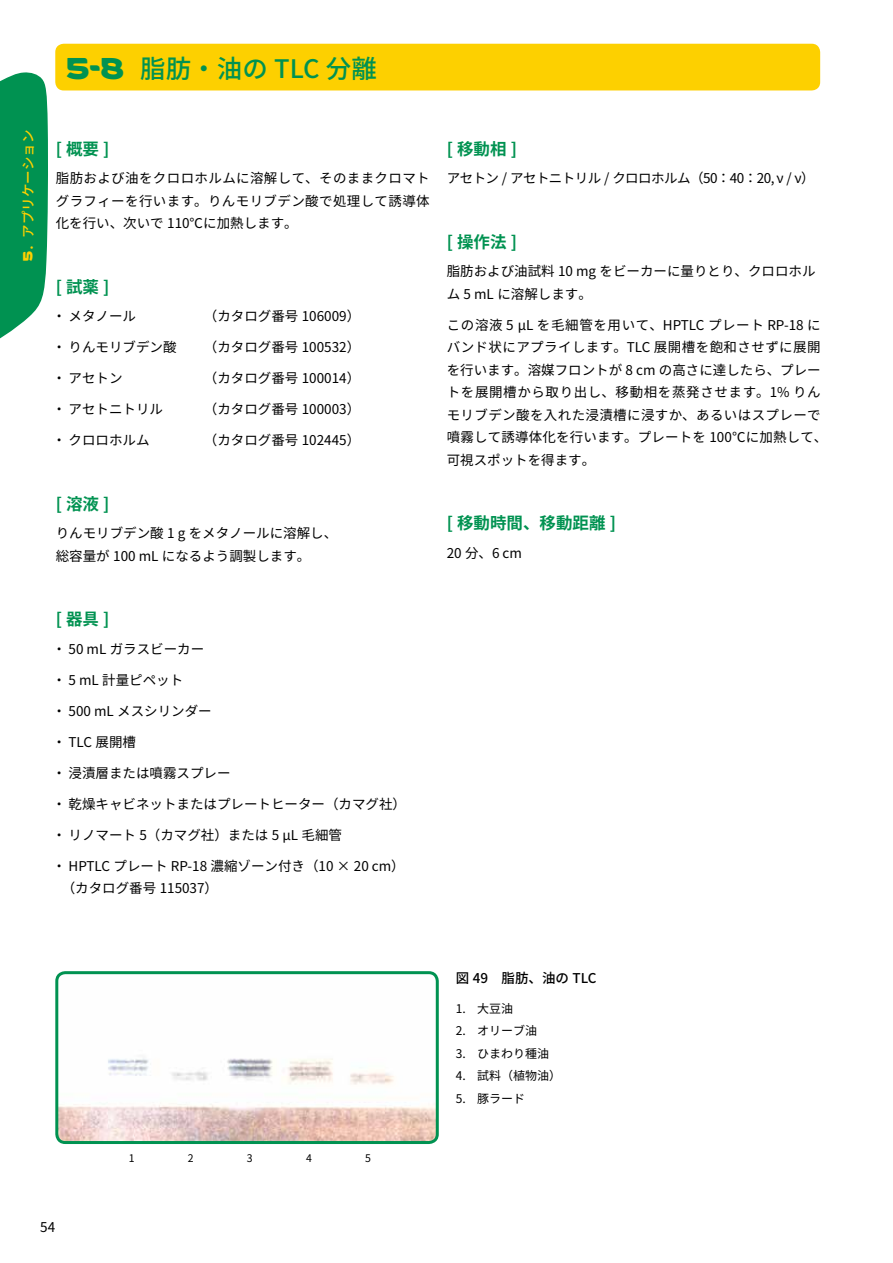
<style>
.page{position:relative;width:893px;height:1263px;background:#fff}
.page>*{position:absolute;margin:0;border:0;box-sizing:border-box;transform-origin:0 0}
.t1{font:500 25.5px "Noto Sans CJ Kjp";color:#009251}
.t2{font:700 16.5px "Noto Sans CJ Kjp";color:#009251}
.t3{font:13.5px/22.5px "Noto Sans CJ Kjp";color:#000}
.t4{font:13.5px/22.5px "Noto Sans CJ Kjp";letter-spacing:.03em;color:#000}
.t5{font:13.5px "Noto Sans CJ Kjp";letter-spacing:-.04em;color:#000}
.t6{font:500 13.5px "Noto Sans CJ Kjp";color:#000}
.t7{font:500 13.5px "Noto Sans CJ Kjp";color:#fdd000}
.t8{font:12px "Noto Sans CJ Kjp";color:#000}
.t9{font:10.5px "Noto Sans CJ Kjp";color:#000}
.s1{font-family:"Merck";font-weight:400;font-size:30.6px}
.s2{font-family:"Merck";font-weight:400}
</style>
<div class="page">
<svg style="left:0;top:72px;width:48px;height:267px;background:#179c61"></svg>
<div style="left:55px;top:44px;width:765px;height:46px;background:#fdd000;border-radius:9px"></div>
<img style="left:59px;top:975px;width:376px;height:165px">
<div style="left:55px;top:971px;width:384px;height:173px;border:3px solid #009251;border-radius:8px"></div>
<h1 class="t1" style="left:67px;top:54px;width:312px"><span class="s1">5-8</span> 脂肪・油の TLC 分離</h1>
<p class="t7" style="left:21px;top:261px;width:133px;rotate:-90deg"><span class="s2">5</span>．アプリケーション</p>
<p class="t2" style="left:56px;top:139px;width:55px">[概要]</p>
<p class="t3" style="left:56px;top:167px;width:375px;text-align:justify">脂肪および油をクロロホルムに溶解して、そのままクロマトグラフィーを行います。りんモリブデン酸で処理して誘導体化を行い、次いで 110℃に加熱します。</p>
<p class="t2" style="left:56px;top:278px;width:55px">[試薬]</p>
<p class="t3" style="left:52px;top:305px;width:85px">・メタノール</p>
<p class="t3" style="left:204px;top:305px;width:158px">（カタログ番号 106009）</p>
<p class="t3" style="left:52px;top:336px;width:126px">・りんモリブデン酸</p>
<p class="t3" style="left:204px;top:336px;width:158px">（カタログ番号 100532）</p>
<p class="t3" style="left:52px;top:367px;width:72px">・アセトン</p>
<p class="t3" style="left:204px;top:367px;width:158px">（カタログ番号 100014）</p>
<p class="t3" style="left:52px;top:398px;width:112px">・アセトニトリル</p>
<p class="t3" style="left:204px;top:398px;width:158px">（カタログ番号 100003）</p>
<p class="t3" style="left:52px;top:429px;width:99px">・クロロホルム</p>
<p class="t3" style="left:204px;top:429px;width:158px">（カタログ番号 102445）</p>
<p class="t2" style="left:56px;top:495px;width:55px">[溶液]</p>
<p class="t3" style="left:56px;top:522px;width:283px">りんモリブデン酸 1 g をメタノールに溶解し、総容量が 100 mL になるよう調製します。</p>
<p class="t2" style="left:447px;top:139px;width:72px">[ 移動相 ]</p>
<p class="t5" style="left:447px;top:171px;width:369px">アセトン / アセトニトリル / クロロホルム（50：40：20, ν / ν）</p>
<p class="t2" style="left:447px;top:233px;width:72px">[ 操作法 ]</p>
<p class="t3" style="left:447px;top:260px;width:370px">脂肪および油試料 10 mg をビーカーに量りとり、クロロホルム 5 mL に溶解します。</p>
<p class="t4" style="left:447px;top:314px;width:382px">この溶液 5 µL を毛細管を用いて、HPTLC プレート RP-18 にバンド状にアプライします。TLC 展開槽を飽和させずに展開を行います。溶媒フロントが 8 cm の高さに達したら、プレートを展開槽から取り出し、移動相を蒸発させます。1% りんモリブデン酸を入れた浸漬槽に浸すか、あるいはスプレーで噴霧して誘導体化を行います。プレートを 100℃に加熱して、可視スポットを得ます。</p>
<p class="t2" style="left:447px;top:514px;width:171px">[ 移動時間、移動距離 ]</p>
<p class="t3" style="left:447px;top:542px;width:77px">20 分、6 cm</p>
<p class="t2" style="left:56px;top:610px;width:55px">[器具]</p>
<p class="t3" style="left:52px;top:638px;width:153px">・ 50 mL ガラスビーカー</p>
<p class="t3" style="left:52px;top:669px;width:132px">・ 5 mL 計量ピペット</p>
<p class="t3" style="left:52px;top:700px;width:161px">・ 500 mL メスシリンダー</p>
<p class="t3" style="left:52px;top:731px;width:85px">・ TLC 展開槽</p>
<p class="t3" style="left:52px;top:762px;width:180px">・浸漬層または噴霧スプレー</p>
<p class="t3" style="left:52px;top:793px;width:355px">・乾燥キャビネットまたはプレートヒーター（カマグ社）</p>
<p class="t3" style="left:52px;top:824px;width:291px">・リノマート 5（カマグ社）または 5 µL 毛細管</p>
<p class="t3" style="left:62px;top:855px;width:344px;text-indent:-9px">・ HPTLC プレート RP-18 濃縮ゾーン付き（10 × 20 cm）（カタログ番号 115037）</p>
<p class="t3" style="left:40px;top:1216px;width:16px">54</p>
<p class="t9" style="left:129px;top:1152px;width:7px">1</p>
<p class="t9" style="left:188px;top:1152px;width:7px">2</p>
<p class="t9" style="left:247px;top:1152px;width:7px">3</p>
<p class="t9" style="left:306px;top:1152px;width:7px">4</p>
<p class="t9" style="left:365px;top:1152px;width:7px">5</p>
<p class="t6" style="left:456px;top:970px;width:142px">図 49　脂肪、油の TLC</p>
<p class="t8" style="left:456px;top:1001px;width:59px">1. 大豆油</p>
<p class="t8" style="left:456px;top:1024px;width:83px">2. オリーブ油</p>
<p class="t8" style="left:456px;top:1046px;width:95px">3. ひまわり種油</p>
<p class="t8" style="left:456px;top:1069px;width:107px">4. 試料（植物油）</p>
<p class="t8" style="left:456px;top:1091px;width:71px">5. 豚ラード</p>
</div>
